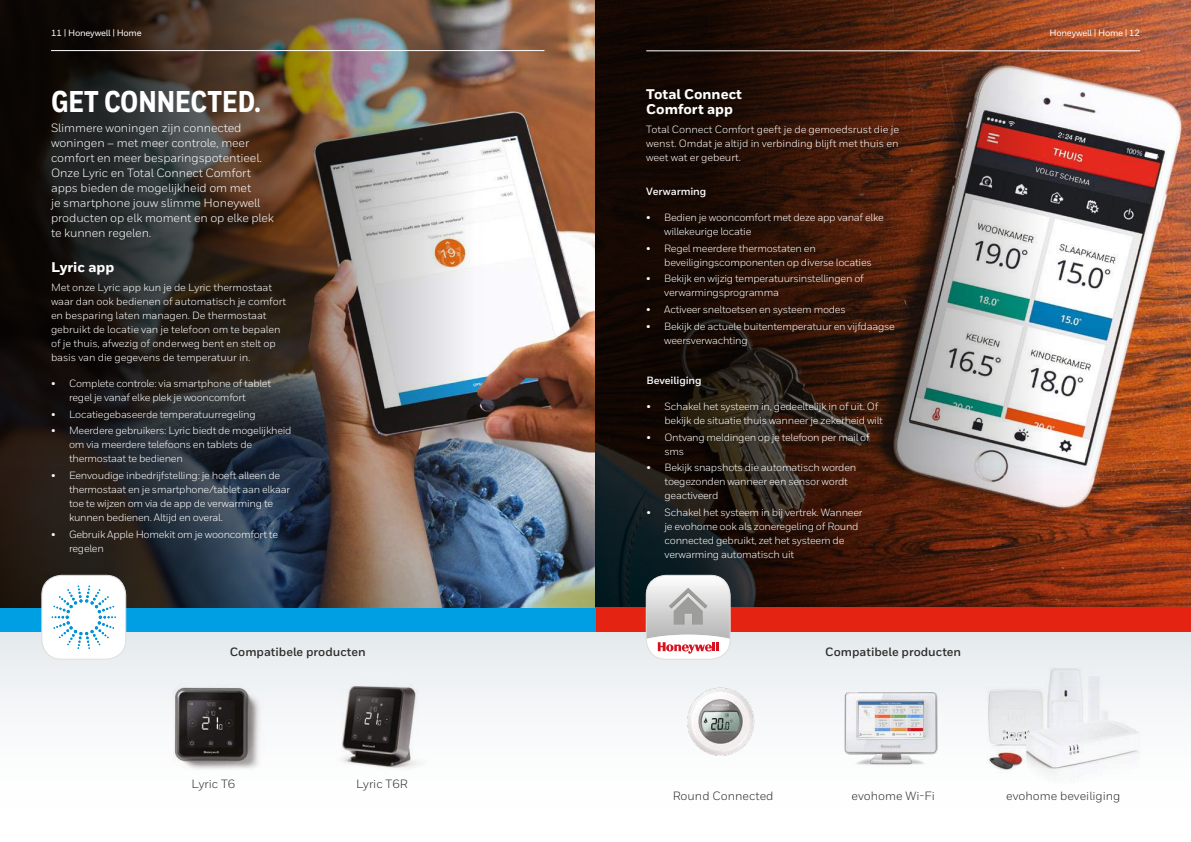
<style>
.page{position:relative;width:1191px;height:842px;background:#fff}
.page>*{position:absolute;margin:0;border:0;box-sizing:border-box;transform-origin:0 0}
.t1{font:800 30px "Honeywell Cond";color:#fff}
.t2{font:800 14px/15px "Honeywell Sans";color:#fff}
.t3{font:12px/15px "Honeywell Sans";letter-spacing:-.01em;color:#fff}
.t4{font:12px "Honeywell Sans";color:#2d2d2c}
.t5{font:700 12px "Honeywell Sans";color:#2d2d2c}
.t6{font:10.5px/14px "Honeywell Sans";letter-spacing:-.025em;color:#fff}
.t7{font:700 10.5px "Honeywell Sans";letter-spacing:-.01em;color:#fff}
.t8{font:500 9px "Honeywell Sans";letter-spacing:-.025em;color:#fff}
</style>
<div class="page">
<img style="left:485px;top:0;width:110px;height:464px">
<img style="left:1054px;top:0;width:137px;height:464px">
<div style="left:0;top:631px;width:1191px;height:211px;background:linear-gradient(to bottom,#e8ecef,#fff)"></div>
<img style="left:650px;top:680px;width:145px;height:90px">
<img style="left:982px;top:668px;width:161px;height:115px">
<img style="left:135px;top:680px;width:157px;height:96px">
<img style="left:304px;top:680px;width:156px;height:96px">
<img style="left:0;top:0;width:485px;height:464px">
<svg style="left:595px;top:0;width:459px;height:464px;background:#4b362d"></svg>
<hr style="left:646px;top:51px;width:494px;height:1px;background:#fff">
<img style="left:806px;top:673px;width:177px;height:118px">
<svg style="left:595px;top:464px;width:596px;height:144px;background:#572e1f"></svg>
<img style="left:0;top:464px;width:595px;height:144px">
<div style="left:595px;top:608px;width:596px;height:24px;background:#e42313"></div>
<div style="left:0;top:608px;width:595px;height:23px;background:#009fe3"></div>
<svg style="left:646px;top:575px;width:84px;height:84px"></svg>
<div style="left:646px;top:575px;width:84px;height:84px;border:1px solid #dedede;border-radius:20px"></div>
<div style="left:42px;top:575px;width:84px;height:84px;background:#fff;border-radius:20px"></div>
<div style="left:41px;top:575px;width:85px;height:84px;border:1px solid #dedede;border-radius:20px"></div>
<svg style="left:52px;top:585px;width:64px;height:64px"></svg>
<hr style="left:51px;top:50px;width:493px;height:1px;background:#fff">
<p class="t8" style="left:51px;top:27px;width:92px">11 | Honeywell | Home</p>
<h1 class="t1" style="left:51px;top:83px;width:211px">GET CONNECTED.</h1>
<p class="t3" style="left:51px;top:120px;width:224px">Slimmere woningen zijn connected woningen – met meer controle, meer comfort en meer besparingspotentieel.<br>Onze Lyric en Total Connect Comfort apps bieden de mogelijkheid om met<br>je smartphone jouw slimme Honeywell producten op elk moment en op elke plek te kunnen regelen.</p>
<h2 class="t2" style="left:51px;top:260px;width:65px">Lyric app</h2>
<p class="t6" style="left:51px;top:281px;width:237px">Met onze Lyric app kun je de Lyric thermostaat waar dan ook bedienen of automatisch je comfort en besparing laten managen. De thermostaat gebruikt de locatie van je telefoon om te bepalen of je thuis, afwezig of onderweg bent en stelt op basis van die gegevens de temperatuur in.</p>
<p class="t6" style="left:69px;top:376px;width:203px;text-indent:-18px">• Complete controle: via smartphone of tablet regel je vanaf elke plek je wooncomfort</p>
<p class="t6" style="left:51px;top:407px;width:206px">• Locatiegebaseerde temperatuurregeling</p>
<p class="t6" style="left:69px;top:424px;width:224px;text-indent:-18px">• Meerdere gebruikers: Lyric biedt de mogelijkheid om via meerdere telefoons en tablets de thermostaat te bedienen</p>
<p class="t6" style="left:69px;top:469px;width:222px;text-indent:-18px">• Eenvoudige inbedrijfstelling: je hoeft alleen de thermostaat en je smartphone/tablet aan elkaar toe te wijzen om via de app de verwarming te kunnen bedienen. Altijd en overal.</p>
<p class="t6" style="left:69px;top:527px;width:211px;text-indent:-18px">• Gebruik Apple Homekit om je wooncomfort te regelen</p>
<h2 class="t2" style="left:646px;top:87px;width:97px">Total Connect<br>Comfort app</h2>
<p class="t6" style="left:646px;top:123px;width:254px;text-align:justify">Total Connect Comfort geeft je de gemoedsrust die je wenst. Omdat je altijd in verbinding blijft met thuis en weet wat er gebeurt.</p>
<p class="t7" style="left:646px;top:185px;width:62px">Verwarming</p>
<p class="t6" style="left:664px;top:210px;width:221px;text-indent:-18px">• Bedien je wooncomfort met deze app vanaf elke willekeurige locatie</p>
<p class="t6" style="left:664px;top:241px;width:209px;text-indent:-18px">• Regel meerdere thermostaten en beveiligingscomponenten op diverse locaties</p>
<p class="t6" style="left:664px;top:272px;width:201px;text-indent:-18px">• Bekijk en wijzig temperatuursinstellingen of verwarmingsprogramma</p>
<p class="t6" style="left:646px;top:303px;width:201px">• Activeer sneltoetsen en systeem modes</p>
<p class="t6" style="left:664px;top:319px;width:232px;text-indent:-18px">• Bekijk de actuele buitentemperatuur en vijfdaagse weersverwachting</p>
<p class="t7" style="left:646px;top:374px;width:57px">Beveiliging</p>
<p class="t6" style="left:664px;top:399px;width:220px;text-indent:-18px">• Schakel het systeem in, gedeeltelijk in of uit. Of bekijk de situatie thuis wanneer je zekerheid wilt</p>
<p class="t6" style="left:664px;top:430px;width:207px;text-indent:-18px">• Ontvang meldingen op je telefoon per mail of sms</p>
<p class="t6" style="left:664px;top:461px;width:193px;text-indent:-18px">• Bekijk snapshots die automatisch worden toegezonden wanneer een sensor wordt geactiveerd</p>
<p class="t6" style="left:664px;top:506px;width:199px;text-indent:-18px">• Schakel het systeem in bij vertrek. Wanneer je evohome ook als zoneregeling of Round connected gebruikt, zet het systeem de verwarming automatisch uit</p>
<p class="t5" style="left:230px;top:644px;width:137px">Compatibele producten</p>
<p class="t5" style="left:825px;top:644px;width:137px">Compatibele producten</p>
<p class="t8" style="left:1049px;top:28px;width:92px">Honeywell | Home | 12</p>
<p class="t4" style="left:192px;top:776px;width:45px">Lyric T6</p>
<p class="t4" style="left:356px;top:776px;width:53px">Lyric T6R</p>
<p class="t4" style="left:672px;top:789px;width:102px">Round Connected</p>
<p class="t4" style="left:851px;top:789px;width:85px">evohome Wi-Fi</p>
<p class="t4" style="left:1006px;top:789px;width:116px">evohome beveiliging</p>
</div>
